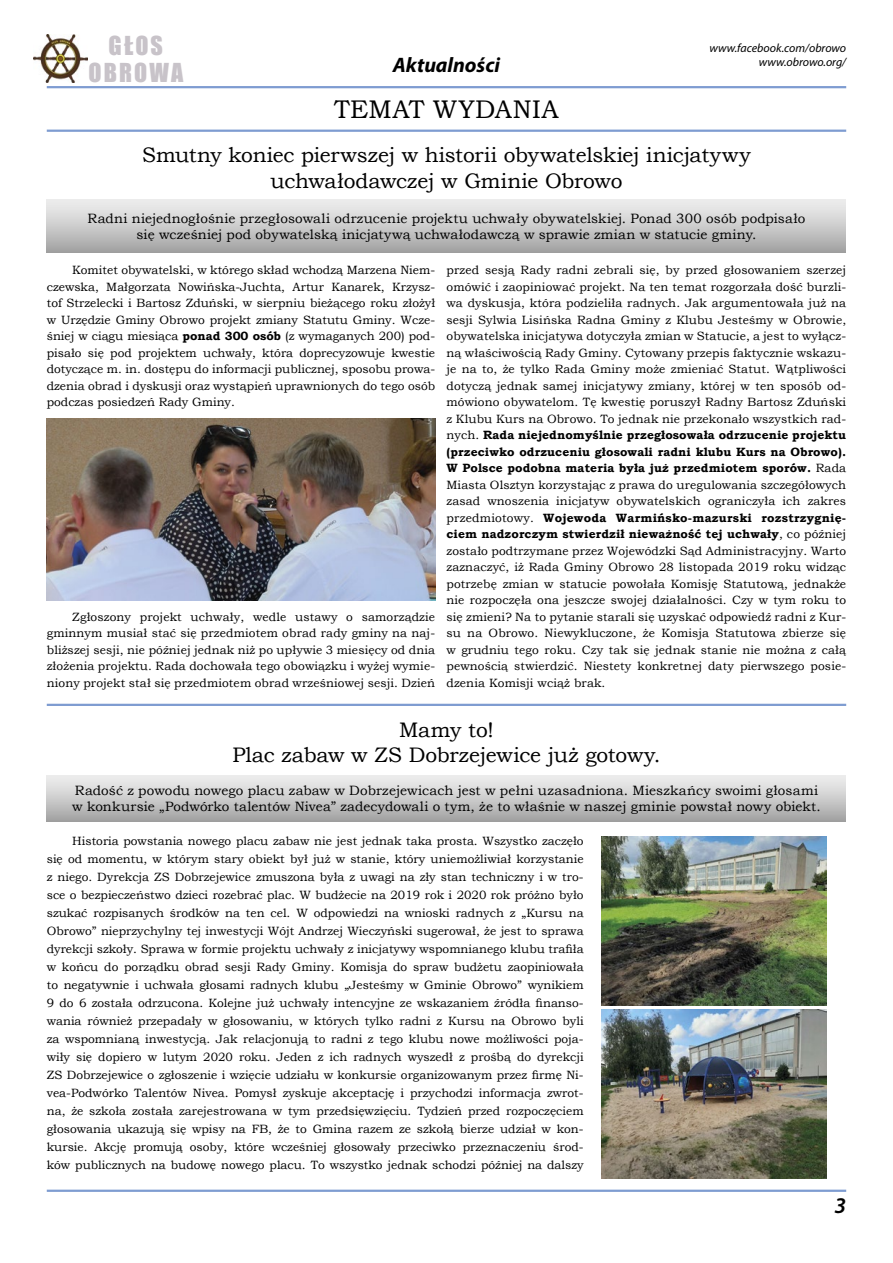
<style>
.page{position:relative;width:893px;height:1263px;background:#fff}
.page>*{position:absolute;margin:0;border:0;box-sizing:border-box;transform-origin:0 0}
.t1{font:25.5px "Bookman Old Style";letter-spacing:.02em;color:#000}
.t2{font:24px/27px "Impact";letter-spacing:.09em;color:#c8c3c9;text-align:center}
.t3{font:italic 600 22.5px "Myriad Pro";color:#000}
.t4{font:21px/25.2px "Bookman Old Style";letter-spacing:-.01em;color:#000;text-align:center}
.t5{font:italic 700 21px "Myriad Pro";color:#000}
.t6{font:13.5px/16.2px "Bookman Old Style";letter-spacing:.005em;color:#000;text-align:center}
.t7{font:12px/16.5px "Bookman Old Style";letter-spacing:.005em;color:#000;text-align:justify}
.t8{font:italic 12px/14.4px "Myriad Pro";color:#000;text-align:right}
.s1{font-weight:700}
</style>
<div class="page">
<img style="left:34px;top:35px;width:54px;height:48px">
<hr style="left:47px;top:86px;width:799px;height:2px;background:#7e9cd1">
<hr style="left:47px;top:1189px;width:799px;height:3px;background:#7e9cd1">
<img style="left:47px;top:418px;width:388px;height:183px">
<div style="left:47px;top:776px;width:799px;height:46px;background:linear-gradient(to bottom,#f2f2f2,#a4a4a4)"></div>
<div style="left:47px;top:200px;width:799px;height:53px;background:linear-gradient(to bottom,#f2f2f2,#a2a2a2)"></div>
<hr style="left:47px;top:130px;width:799px;height:2px;background:#7e9cd1">
<hr style="left:47px;top:704px;width:799px;height:2px;background:#7e9cd1">
<img style="left:602px;top:837px;width:225px;height:169px">
<img style="left:602px;top:1009px;width:225px;height:169px">
<h2 class="t2" style="left:88px;top:32px;width:96px">GŁOS<br>OBROWA</h2>
<h3 class="t5" style="left:393px;top:51px;width:109px">Aktualności</h3>
<h1 class="t1" style="left:334px;top:93px;width:226px">TEMAT WYDANIA</h1>
<p class="t8" style="left:709px;top:40px;width:138px">www.facebook.com/obrowo www.obrowo.org/</p>
<h3 class="t4" style="left:142px;top:143px;width:610px">Smutny koniec pierwszej w historii obywatelskiej inicjatywy uchwałodawczej w Gminie Obrowo</h3>
<p class="t6" style="left:88px;top:210px;width:719px">Radni niejednogłośnie przegłosowali odrzucenie projektu uchwały obywatelskiej. Ponad 300 osób podpisało się wcześniej pod obywatelską inicjatywą uchwałodawczą w sprawie zmian w statucie gminy.</p>
<p class="t7" style="left:47px;top:262px;width:390px;text-indent:25px">Komitet obywatelski, w którego skład wchodzą Marzena Niem&shy;czewska, Małgorzata Nowińska-Juchta, Artur Kanarek, Krzysz&shy;tof Strzelecki i Bartosz Zduński, w sierpniu bieżącego roku złożył w Urzędzie Gminy Obrowo projekt zmiany Statutu Gminy. Wcze&shy;śniej w ciągu miesiąca <span class="s1">ponad 300 osób</span> (z wymaganych 200) pod&shy;pisało się pod projektem uchwały, która doprecyzowuje kwestie dotyczące m. in. dostępu do informacji publicznej, sposobu prowa&shy;dzenia obrad i dyskusji oraz wystąpień uprawnionych do tego osób podczas posiedzeń Rady Gminy.</p>
<p class="t7" style="left:446px;top:262px;width:401px">przed sesją Rady radni zebrali się, by przed głosowaniem szerzej omówić i zaopiniować projekt. Na ten temat rozgorzała dość burzli&shy;wa dyskusja, która podzieliła radnych. Jak argumentowała już na sesji Sylwia Lisińska Radna Gminy z Klubu Jesteśmy w Obrowie, obywatelska inicjatywa dotyczyła zmian w Statucie, a jest to wyłącz&shy;ną właściwością Rady Gminy. Cytowany przepis faktycznie wskazu&shy;je na to, że tylko Rada Gminy może zmieniać Statut. Wątpliwości dotyczą jednak samej inicjatywy zmiany, której w ten sposób od&shy;mówiono obywatelom. Tę kwestię poruszył Radny Bartosz Zduński z Klubu Kurs na Obrowo. To jednak nie przekonało wszystkich rad&shy;nych. <span class="s1">Rada niejednomyślnie przegłosowała odrzucenie projektu (przeciwko odrzuceniu głosowali radni klubu Kurs na Obrowo).<br>W Polsce podobna materia była już przedmiotem sporów.</span> Rada Miasta Olsztyn korzystając z prawa do uregulowania szczegółowych zasad wnoszenia inicjatyw obywatelskich ograniczyła ich zakres przedmiotowy. <span class="s1">Wojewoda Warmińsko-mazurski rozstrzygnię&shy;ciem nadzorczym stwierdził nieważność tej uchwały</span>, co później zostało podtrzymane przez Wojewódzki Sąd Administracyjny. Warto zaznaczyć, iż Rada Gminy Obrowo 28 listopada 2019 roku widząc potrzebę zmian w statucie powołała Komisję Statutową, jednakże nie rozpoczęła ona jeszcze swojej działalności. Czy w tym roku to się zmieni? Na to pytanie starali się uzyskać odpowiedź radni z Kur&shy;su na Obrowo. Niewykluczone, że Komisja Statutowa zbierze się w grudniu tego roku. Czy tak się jednak stanie nie można z całą pewnością stwierdzić. Niestety konkretnej daty pierwszego posie&shy;dzenia Komisji wciąż brak.</p>
<p class="t7" style="left:47px;top:609px;width:390px;text-indent:26px">Zgłoszony projekt uchwały, wedle ustawy o samorządzie gminnym musiał stać się przedmiotem obrad rady gminy na naj&shy;bliższej sesji, nie później jednak niż po upływie 3 miesięcy od dnia złożenia projektu. Rada dochowała tego obowiązku i wyżej wymie&shy;niony projekt stał się przedmiotem obrad wrześniowej sesji. Dzień</p>
<h3 class="t4" style="left:233px;top:717px;width:429px">Mamy to!<br>Plac zabaw w ZS Dobrzejewice już gotowy.</h3>
<p class="t6" style="left:72px;top:782px;width:750px;text-align:left">Radość z powodu nowego placu zabaw w Dobrzejewicach jest w pełni uzasadniona. Mieszkańcy swoimi głosami w konkursie „Podwórko talentów Nivea” zadecydowali o tym, że to właśnie w naszej gminie powstał nowy obiekt.</p>
<p class="t7" style="left:47px;top:832px;width:538px;line-height:18px;text-indent:26px">Historia powstania nowego placu zabaw nie jest jednak taka prosta. Wszystko zaczęło się od momentu, w którym stary obiekt był już w stanie, który uniemożliwiał korzystanie z niego. Dyrekcja ZS Dobrzejewice zmuszona była z uwagi na zły stan techniczny i w tro&shy;sce o bezpieczeństwo dzieci rozebrać plac. W budżecie na 2019 rok i 2020 rok próżno było szukać rozpisanych środków na ten cel. W odpowiedzi na wnioski radnych z „Kursu na Obrowo” nieprzychylny tej inwestycji Wójt Andrzej Wieczyński sugerował, że jest to sprawa dyrekcji szkoły. Sprawa w formie projektu uchwały z inicjatywy wspomnianego klubu trafiła w końcu do porządku obrad sesji Rady Gminy. Komisja do spraw budżetu zaopiniowała to negatywnie i uchwała głosami radnych klubu „Jesteśmy w Gminie Obrowo” wynikiem 9 do 6 została odrzucona. Kolejne już uchwały intencyjne ze wskazaniem źródła finanso&shy;wania również przepadały w głosowaniu, w których tylko radni z Kursu na Obrowo byli za wspomnianą inwestycją. Jak relacjonują to radni z tego klubu nowe możliwości poja&shy;wiły się dopiero w lutym 2020 roku. Jeden z ich radnych wyszedł z prośbą do dyrekcji ZS Dobrzejewice o zgłoszenie i wzięcie udziału w konkursie organizowanym przez firmę Ni&shy;vea-Podwórko Talentów Nivea. Pomysł zyskuje akceptację i przychodzi informacja zwrot&shy;na, że szkoła została zarejestrowana w tym przedsięwzięciu. Tydzień przed rozpoczęciem głosowania ukazują się wpisy na FB, że to Gmina razem ze szkołą bierze udział w kon&shy;kursie. Akcję promują osoby, które wcześniej głosowały przeciwko przeznaczeniu środ&shy;ków publicznych na budowę nowego placu. To wszystko jednak schodzi później na dalszy</p>
<h3 class="t3" style="left:834px;top:1191px;width:13px">3</h3>
</div>
